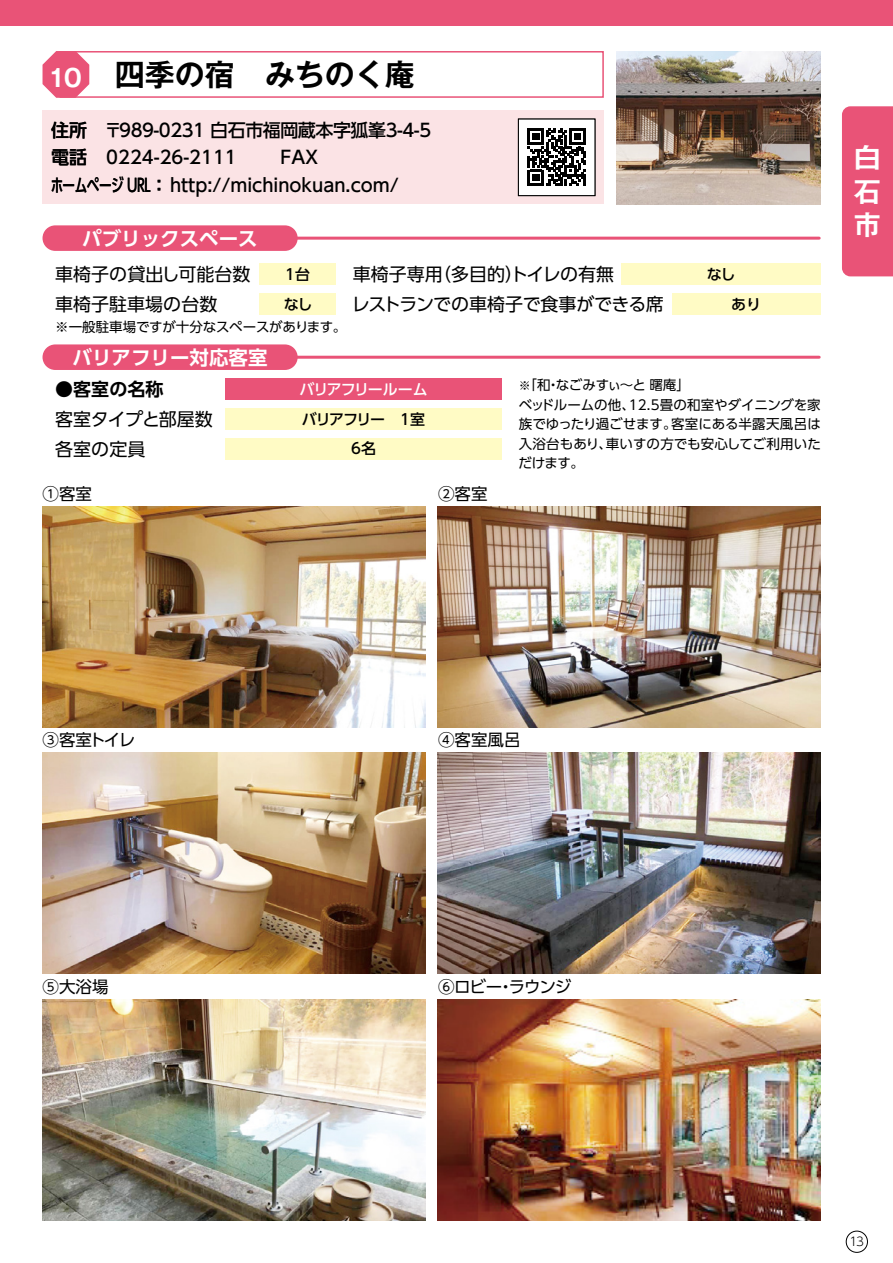
<style>
.page{position:relative;width:893px;height:1263px;background:#fff}
.page>*{position:absolute;margin:0;border:0;box-sizing:border-box;transform-origin:0 0}
.t1{font:700 30px "Gothic MB101 Pro De";color:#000}
.t2{font:700 27px/33.8px "Gothic MB101 Pro De";color:#fff;text-align:justify}
.t3{font:700 19.5px "UD Shin Go Pro De";color:#fff}
.t4{font:18px/29.7px "UD Shin Go Pro";color:#000}
.t5{font:500 18px/27.6px "UD Shin Go Pro";color:#000}
.t6{font:500 18px/27.6px "UD Shin Go Pro";letter-spacing:-.025em;color:#000}
.t7{font:700 18px "UD Shin Go Pro De";letter-spacing:.005em;color:#000}
.t8{font:16.5px "UD Shin Go Pro";color:#000}
.t9{font:16.5px "UD Shin Go Pro";letter-spacing:-.07em;color:#000}
.t10{font:500 15px "UD Shin Go Pro";letter-spacing:-.08em;color:#000}
.t11{font:500 15px "UD Shin Go Pro";letter-spacing:-.07em;color:#fff}
.t12{font:13.5px/19.5px "UD Shin Go Pro";letter-spacing:-.005em;color:#000}
.t13{font:300 12px "UD Shin Go Pro";color:#000}
.s1{font-size:24px;color:#fff}
.s2{font-size:12px}
</style>
<div class="page">
<div style="left:846px;top:1231px;width:22px;height:22px;border:1px solid #000;border-radius:50%"></div>
<div style="left:60px;top:51px;width:544px;height:47px;border:2px solid #e95377"></div>
<svg style="left:43px;top:51px;width:46px;height:47px;background:#ec6c8b"></svg>
<div style="left:43px;top:111px;width:561px;height:93px;background:#fbe3e5"></div>
<hr style="left:211px;top:237px;width:608px;height:3px;background:#e95377">
<div style="left:43px;top:225px;width:255px;height:26px;background:#e95377;border-radius:13px"></div>
<hr style="left:211px;top:356px;width:608px;height:3px;background:#e95377">
<div style="left:43px;top:344px;width:255px;height:26px;background:#e95377;border-radius:13px"></div>
<div style="left:259px;top:264px;width:77px;height:21px;background:#fffbc5"></div>
<div style="left:621px;top:264px;width:200px;height:21px;background:#fffbc5"></div>
<div style="left:259px;top:293px;width:77px;height:22px;background:#fffbc5"></div>
<div style="left:672px;top:293px;width:149px;height:22px;background:#fffbc5"></div>
<div style="left:842px;top:106px;width:51px;height:170px;background:#e95377"></div>
<div style="left:225px;top:408px;width:277px;height:21px;background:#fffbc5"></div>
<div style="left:225px;top:438px;width:277px;height:21px;background:#fffbc5"></div>
<div style="left:518px;top:119px;width:77px;height:77px;background:#fff;border:1px solid #000"></div>
<div style="left:0;top:0;width:893px;height:26px;background:#e95377"></div>
<img style="left:617px;top:51px;width:204px;height:153px">
<img style="left:43px;top:999px;width:382px;height:221px">
<img style="left:438px;top:999px;width:383px;height:221px">
<img style="left:43px;top:506px;width:382px;height:221px">
<img style="left:43px;top:753px;width:382px;height:221px">
<img style="left:438px;top:753px;width:383px;height:221px">
<img style="left:438px;top:506px;width:383px;height:221px">
<svg style="left:528px;top:128px;width:58px;height:58px"></svg>
<div style="left:225px;top:378px;width:277px;height:22px;background:#e95377"></div>
<h1 class="t1" style="left:48px;top:49px;width:368px"><span class="s1">10</span> 四季の宿　みちのく庵</h1>
<h3 class="t5" style="left:51px;top:115px;width:350px">住所<br>電話<br>ホームページ URL ：http://michinokuan.com/</h3>
<h3 class="t6" style="left:104px;top:115px;width:329px">〒989-0231 白石市福岡蔵本字狐峯3-4-5<br>0224-26-2111</h3>
<h3 class="t5" style="left:281px;top:143px;width:39px">FAX</h3>
<h3 class="t3" style="left:82px;top:222px;width:177px">パブリックスペース</h3>
<h3 class="t4" style="left:55px;top:259px;width:197px">車椅子の貸出し可能台数</h3>
<h3 class="t4" style="left:353px;top:259px;width:263px">車椅子専用（多目的）トイレの有無</h3>
<h3 class="t4" style="left:55px;top:289px;width:164px">車椅子駐車場の台数</h3>
<h3 class="t4" style="left:352px;top:289px;width:314px">レストランでの車椅子で食事ができる席</h3>
<p class="t10" style="left:285px;top:262px;width:26px">1台</p>
<p class="t10" style="left:707px;top:262px;width:30px">なし</p>
<p class="t10" style="left:284px;top:292px;width:30px">なし</p>
<p class="t10" style="left:731px;top:292px;width:31px">あり</p>
<p class="t12" style="left:55px;top:316px;width:293px">※一般駐車場ですが十分なスペースがあります。</p>
<h3 class="t3" style="left:73px;top:341px;width:197px">バリアフリー対応客室</h3>
<h3 class="t7" style="left:55px;top:374px;width:110px">●客室の名称</h3>
<h3 class="t4" style="left:55px;top:403px;width:159px">客室タイプと部屋数各室の定員</h3>
<p class="t8" style="left:43px;top:480px;width:51px">①客室</p>
<p class="t11" style="left:300px;top:377px;width:130px">バリアフリールーム</p>
<p class="t10" style="left:302px;top:407px;width:125px">バリアフリー　1室</p>
<p class="t10" style="left:351px;top:436px;width:26px">6名</p>
<p class="t8" style="left:438px;top:480px;width:51px">②客室</p>
<p class="t12" style="left:519px;top:375px;width:304px"><span class="s2">※</span>「和・なごみすぃ〜と 曙庵」<br>ベッドルームの他、12.5畳の和室やダイニングを家族でゆったり過ごせます。客室にある半露天風呂は入浴台もあり、車いすの方でも安心してご利用いただけます。</p>
<h2 class="t2" style="left:854px;top:137px;width:27px">白石市</h2>
<p class="t8" style="left:43px;top:726px;width:94px">③客室トイレ</p>
<p class="t8" style="left:43px;top:973px;width:67px">⑤大浴場</p>
<p class="t8" style="left:438px;top:726px;width:84px">④客室風呂</p>
<p class="t9" style="left:438px;top:973px;width:135px">⑥ロビー・ラウンジ</p>
<p class="t13" style="left:849px;top:1232px;width:16px">13</p>
</div>
